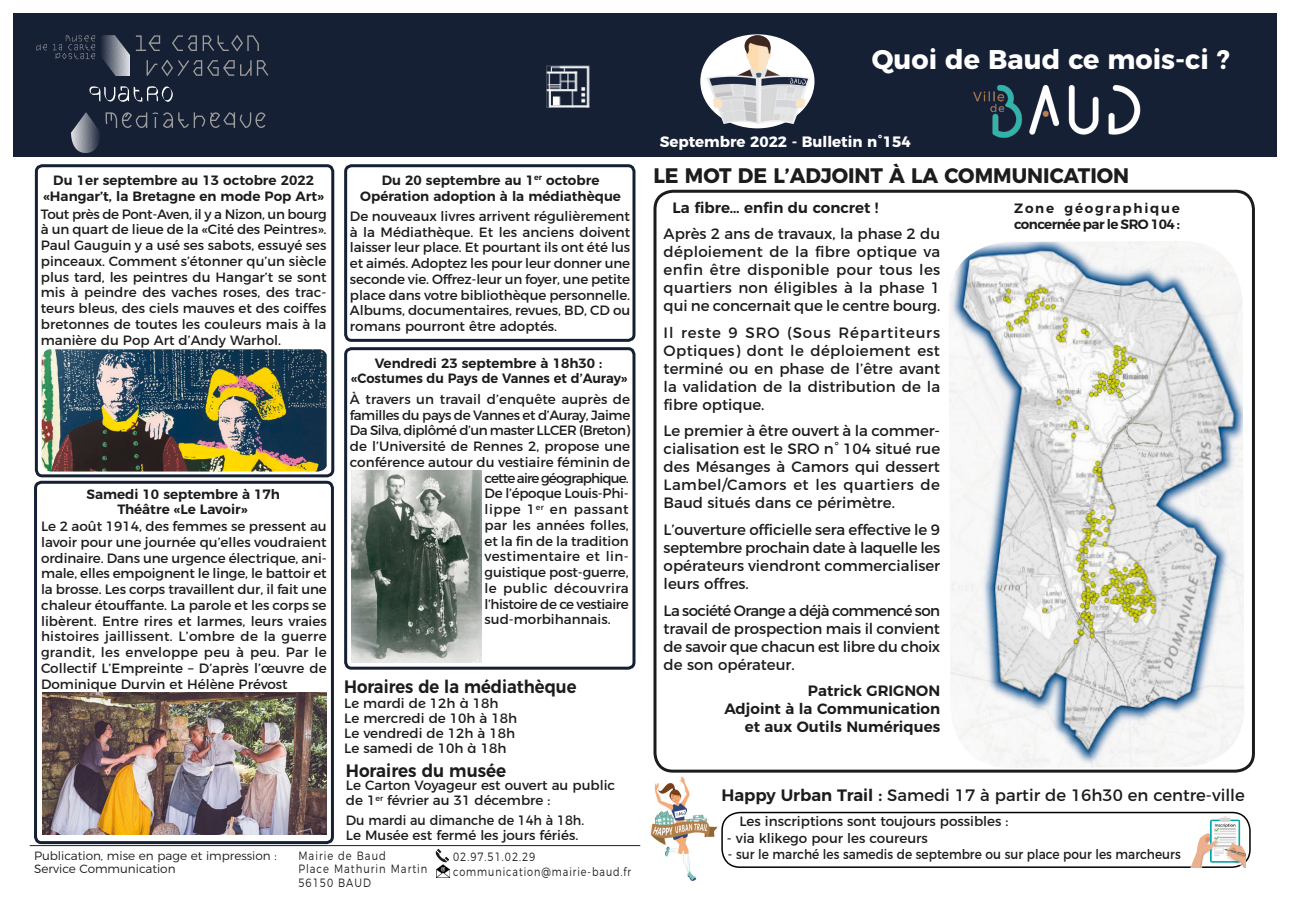
<style>
.page{position:relative;width:1289px;height:919px;background:#fff}
.page>*{position:absolute;margin:0;border:0;box-sizing:border-box;transform-origin:0 0}
.t1{font:700 27px "Montserrat";color:#fff}
.t2{font:700 21px "Montserrat";color:#1c1c1b}
.t3{font:600 18px "Montserrat";color:#1c1c1b;scale:.91 1}
.t4{font:600 18px "Montserrat";color:#1c1c1b;scale:.93 1}
.t5{font:16.5px "Montserrat";color:#1c1c1b}
.t6{font:15px/18px "Montserrat";color:#1c1c1b;text-align:justify}
.t7{font:600 15px "Montserrat";color:#1c1c1b}
.t8{font:700 15px "Montserrat";color:#fff}
.t9{font:13.5px/15.8px "Montserrat";color:#1c1c1b;text-align:justify}
.t10{font:600 13.5px/15.8px "Montserrat";color:#1c1c1b;text-align:center}
.t11{font:13.5px "Montserrat";color:#1c1c1b;scale:.9 1}
.t12{font:600 13.5px/15.6px "Montserrat";letter-spacing:-.04em;color:#1c1c1b}
.t13{font:600 13.5px "Montserrat";color:#1c1c1b;scale:.96 1}
.t14{font:13.5px "Montserrat Alternates";color:#1c1c1b}
.t15{font:300 12px "Montserrat";color:#1c1c1b}
.t16{font:300 12px "Montserrat";letter-spacing:.1em;color:#1c1c1b;scale:.83 1}
.t17{font:300 12px "Montserrat";letter-spacing:.1em;color:#1c1c1b;scale:.8 1}
.s1{font-family:"Montserrat"}
.s2{font-weight:600}
</style>
<div class="page">
<div style="left:344px;top:164px;width:291px;height:178px;border:3px solid #162035;border-radius:6px"></div>
<div style="left:13px;top:13px;width:1263px;height:144px;background:#162035"></div>
<div style="left:653px;top:190px;width:601px;height:582px;border:3px solid #1c1c1b;border-radius:18px"></div>
<img style="left:546px;top:65px;width:44px;height:43px">
<svg style="left:436px;top:849px;width:13px;height:28px"></svg>
<svg style="left:89px;top:86px;width:84px;height:16px"></svg>
<svg style="left:147px;top:59px;width:121px;height:17px"></svg>
<svg style="left:136px;top:35px;width:123px;height:17px"></svg>
<svg style="left:106px;top:112px;width:160px;height:16px"></svg>
<svg style="left:36px;top:35px;width:59px;height:24px"></svg>
<img style="left:101px;top:35px;width:28px;height:41px">
<img style="left:72px;top:112px;width:28px;height:41px">
<div style="left:705px;top:35px;width:107px;height:93px;background:#fff;opacity:.75"></div>
<hr style="left:30px;top:845px;width:610px;height:1px;background:#162035">
<img style="left:973px;top:84px;width:168px;height:54px">
<div style="left:35px;top:164px;width:299px;height:313px;border:3px solid #162035;border-radius:6px"></div>
<div style="left:34px;top:480px;width:300px;height:364px;border:3px solid #162035;border-radius:6px"></div>
<img style="left:43px;top:692px;width:283px;height:142px">
<img style="left:42px;top:349px;width:285px;height:122px">
<div style="left:344px;top:347px;width:291px;height:322px;border:3px solid #162035;border-radius:6px"></div>
<img style="left:949px;top:241px;width:295px;height:527px">
<img style="left:352px;top:470px;width:129px;height:192px">
<img style="left:650px;top:776px;width:67px;height:105px">
<div style="left:721px;top:811px;width:529px;height:56px;border:2px solid #020201;border-radius:18px"></div>
<img style="left:1190px;top:815px;width:54px;height:52px">
<p class="t1" style="left:871px;top:37px;width:360px">Quoi de Baud ce mois-ci ?</p>
<p class="t10" style="left:43px;top:171px;width:282px">Du 1er septembre au 13 octobre 2022 «Hangar’t, la Bretagne en mode Pop Art»</p>
<p class="t9" style="left:41px;top:205px;width:287px">Tout près de Pont-Aven, il y a Nizon, un bourg à un quart de lieue de la «Cité des Peintres».<br>Paul Gauguin y a usé ses sabots, essuyé ses pinceaux. Comment s’étonner qu’un siècle plus tard, les peintres du Hangar’t se sont mis à peindre des vaches roses, des trac&shy;teurs bleus, des ciels mauves et des coiffes bretonnes de toutes les couleurs mais à la manière du Pop Art d’Andy Warhol.</p>
<p class="t10" style="left:86px;top:484px;width:195px">Samedi 10 septembre à 17h</p>
<p class="t10" style="left:118px;top:500px;width:131px">Théâtre «Le Lavoir»</p>
<p class="t9" style="left:41px;top:517px;width:287px">Le 2 août 1914, des femmes se pressent au lavoir pour une journée qu’elles voudraient ordinaire. Dans une urgence électrique, ani&shy;male, elles empoignent le linge, le battoir et la brosse. Les corps travaillent dur, il fait une chaleur étouffante. La parole et les corps se libèrent. Entre rires et larmes, leurs vraies histoires jaillissent. L’ombre de la guerre grandit, les enveloppe peu à peu. Par le Collectif L’Empreinte – D’après l’œuvre de Dominique Durvin et Hélène Prévost</p>
<p class="t10" style="left:382px;top:171px;width:219px">Du 20 septembre au 1<sup>er</sup> octobre</p>
<p class="t10" style="left:360px;top:187px;width:262px">Opération adoption à la médiathèque</p>
<p class="t9" style="left:350px;top:207px;width:282px">De nouveaux livres arrivent régulièrement à la Médiathèque. Et les anciens doivent laisser leur place. Et pourtant ils ont été lus et aimés. Adoptez les pour leur donner une seconde vie. Offrez-leur un foyer, une petite place dans votre bibliothèque personnelle.<br>Albums, documentaires, revues, BD, CD ou romans pourront être adoptés.</p>
<p class="t10" style="left:375px;top:354px;width:229px">Vendredi 23 septembre à 18h30 :</p>
<p class="t13" style="left:351px;top:367px;width:289px">«Costumes du Pays de Vannes et d’Auray»</p>
<p class="t9" style="left:350px;top:390px;width:282px">À travers un travail d’enquête auprès de familles du pays de Vannes et d’Auray, Jaime Da Silva, diplômé d’un master LLCER (Breton) de l’Université de Rennes 2, propose une conférence autour du vestiaire féminin de</p>
<p class="t9" style="left:484px;top:468px;width:146px">cette aire géographique.<br>De l’époque Louis-Phi&shy;lippe 1<sup>er</sup> en passant par les années folles, et la fin de la tradition vestimentaire et lin&shy;guistique post-guerre, le public découvrira l’histoire de ce vestiaire sud-morbihannais.</p>
<p class="t3" style="left:344px;top:672px;width:257px">Horaires de la médiathèque</p>
<p class="t14" style="left:344px;top:692px;width:156px">Le mardi de 12h à 18h</p>
<p class="t9" style="left:344px;top:709px;width:175px">Le mercredi de 10h à 18h</p>
<p class="t9" style="left:344px;top:724px;width:173px">Le vendredi de 12h à 18h</p>
<p class="t14" style="left:344px;top:737px;width:164px"><span class="s1">Le samedi</span> de 10h à 18h</p>
<p class="t4" style="left:346px;top:756px;width:174px">Horaires du musée</p>
<p class="t9" style="left:346px;top:777px;width:271px;line-height:15px">Le Carton Voyageur est ouvert au public de 1<sup>er</sup> février au 31 décembre :</p>
<p class="t9" style="left:346px;top:811px;width:240px;line-height:15px">Du mardi au dimanche de 14h à 18h.<br>Le Musée est fermé les jours fériés.</p>
<p class="t15" style="left:34px;top:845px;width:244px">Publication, mise en page et impression :</p>
<p class="t15" style="left:34px;top:859px;width:143px">Service Communication</p>
<p class="t16" style="left:298px;top:846px;width:107px">Mairie de Baud</p>
<p class="t16" style="left:298px;top:859px;width:157px">Place Mathurin Martin</p>
<p class="t16" style="left:298px;top:873px;width:89px">56150 BAUD</p>
<p class="t16" style="left:453px;top:846px;width:101px">02.97.51.02.29</p>
<p class="t17" style="left:453px;top:861px;width:224px">communication@mairie-baud.fr</p>
<p class="t8" style="left:659px;top:129px;width:252px">Septembre 2022 - Bulletin n°154</p>
<p class="t2" style="left:653px;top:158px;width:477px">LE MOT DE L’ADJOINT À LA COMMUNICATION</p>
<p class="t7" style="left:672px;top:195px;width:207px">La fibre… enfin du concret !</p>
<p class="t6" style="left:663px;top:224px;width:278px">Après 2 ans de travaux, la phase 2 du déploiement de la fibre optique va enfin être disponible pour tous les quartiers non éligibles à la phase 1 qui ne concernait que le centre bourg.</p>
<p class="t6" style="left:663px;top:322px;width:278px">Il reste 9 SRO (Sous Répartiteurs Optiques) dont le déploiement est terminé ou en phase de l’être avant la validation de la distribution de la fibre optique.</p>
<p class="t6" style="left:663px;top:421px;width:278px">Le premier à être ouvert à la commer&shy;cialisation est le SRO n° 104 situé rue des Mésanges à Camors qui dessert Lambel/Camors et les quartiers de Baud situés dans ce périmètre.</p>
<p class="t6" style="left:663px;top:519px;width:278px">L’ouverture officielle sera effective le 9 septembre prochain date à laquelle les opérateurs viendront commercialiser leurs offres.</p>
<p class="t6" style="left:663px;top:600px;width:278px">La société Orange a déjà commencé son travail de prospection mais il convient de savoir que chacun est libre du choix de son opérateur.</p>
<p class="t7" style="left:808px;top:678px;width:134px">Patrick GRIGNON</p>
<p class="t7" style="left:724px;top:696px;width:217px">Adjoint à la Communication</p>
<p class="t7" style="left:744px;top:714px;width:197px">et aux Outils Numériques</p>
<p class="t12" style="left:1014px;top:199px;width:167px">Zone géographique concernée par le SRO 104 :</p>
<p class="t5" style="left:721px;top:782px;width:525px"><span class="s2">Happy Urban Trail :</span> Samedi 17 à partir de 16h30 en centre-ville</p>
<p class="t9" style="left:739px;top:812px;width:271px">Les inscriptions sont toujours possibles :</p>
<p class="t9" style="left:727px;top:828px;width:202px">- via klikego pour les coureurs</p>
<p class="t11" style="left:728px;top:843px;width:504px">- sur le marché les samedis de septembre ou sur place pour les marcheurs</p>
</div>
